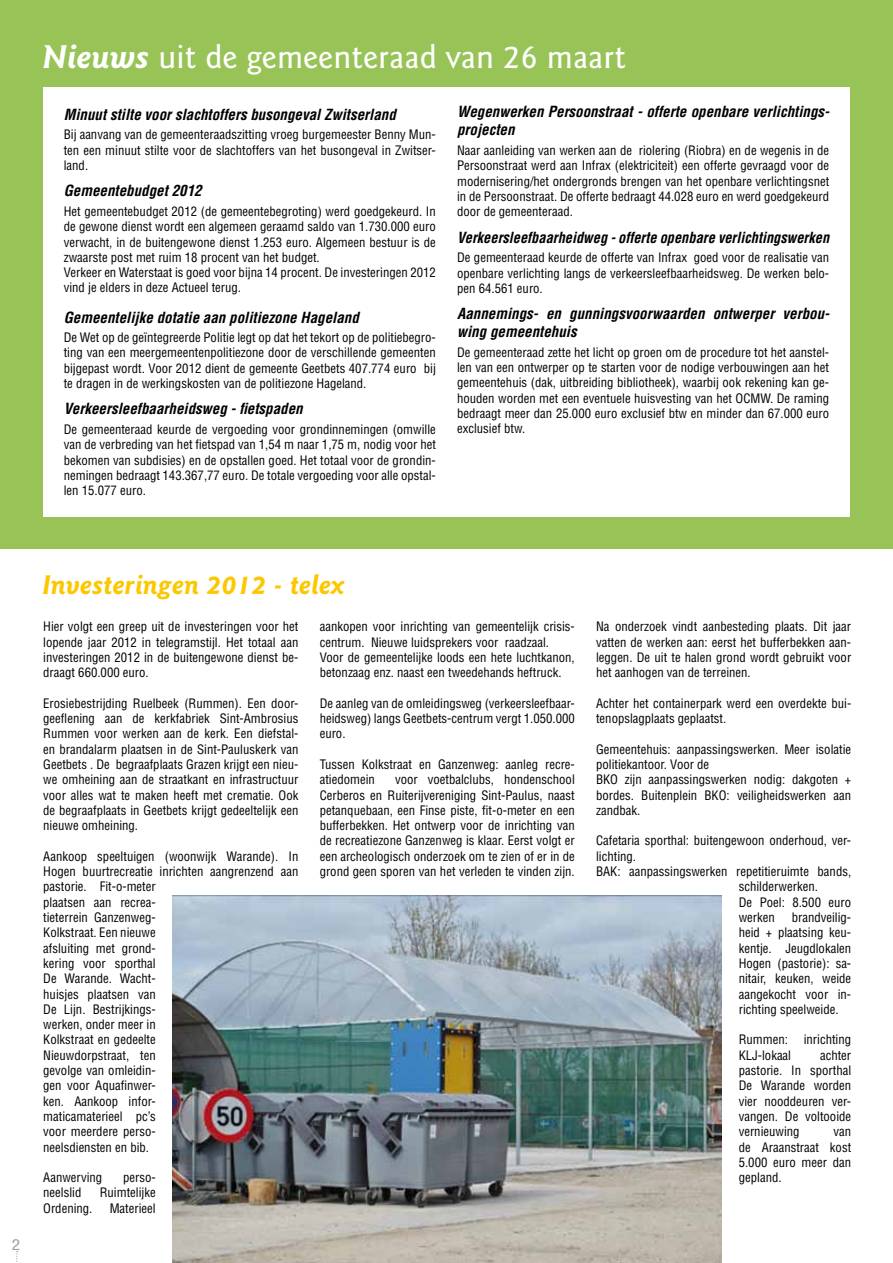
<style>
.page{position:relative;width:893px;height:1263px;background:#fff}
.page>*{position:absolute;margin:0;border:0;box-sizing:border-box;transform-origin:0 0}
.t1{font:500 33px "Goudy Sans IT Cby BT";color:#fff}
.t2{font:italic 700 27px "Goudy Sans IT Cby BT";color:#fdc700}
.t3{font:italic 700 condensed 15px/18px "Helvetica";color:#000}
.t4{font:italic 700 condensed 15px "Helvetica";color:#000;scale:.96 1}
.t5{font:condensed 14.4px "Helvetica";color:#9c9e9f;scale:1.2 1}
.t6{font:condensed 12.75px/15.3px "Helvetica";color:#000;text-align:justify}
.s1{font-weight:700;font-style:italic}
</style>
<div class="page">
<div style="left:0;top:0;width:893px;height:549px;background:#98c356"></div>
<div style="left:43px;top:87px;width:807px;height:430px;background:#fff"></div>
<svg style="left:16px;top:1251px;width:2px;height:11px"></svg>
<img style="left:173px;top:895px;width:549px;height:368px">
<h1 class="t1" style="left:43px;top:37px;width:585px"><span class="s1">Nieuws</span> uit de gemeenteraad van 26 maart</h1>
<p class="t3" style="left:64px;top:105px;width:334px">Minuut stilte voor slachtoffers busongeval Zwitserland</p>
<p class="t6" style="left:64px;top:127px;width:374px">Bij aanvang van de gemeenteraadszitting vroeg burgemeester Benny Mun&shy;ten een minuut stilte voor de slachtoffers van het busongeval in Zwitser&shy;land.</p>
<p class="t3" style="left:64px;top:182px;width:139px">Gemeentebudget 2012</p>
<p class="t6" style="left:64px;top:203px;width:374px;text-align:left">Het gemeentebudget 2012 (de gemeentebegroting) werd goedgekeurd. In de gewone dienst wordt een algemeen geraamd saldo van 1.730.000 euro verwacht, in de buitengewone dienst 1.253 euro. Algemeen bestuur is de zwaarste post met ruim 18 procent van het budget.<br>Verkeer en Waterstaat is goed voor bijna 14 procent. De investeringen 2012 vind je elders in deze Actueel terug.</p>
<p class="t3" style="left:64px;top:308px;width:297px">Gemeentelijke dotatie aan politiezone Hageland</p>
<p class="t6" style="left:64px;top:330px;width:374px">De Wet op de geïntegreerde Politie legt op dat het tekort op de politiebegro&shy;ting van een meergemeentenpolitiezone door de verschillende gemeenten bijgepast wordt. Voor 2012 dient de gemeente Geetbets 407.774 euro bij te dragen in de werkingskosten van de politiezone Hageland.</p>
<p class="t3" style="left:64px;top:400px;width:240px">Verkeersleefbaarheidsweg - fietspaden</p>
<p class="t6" style="left:64px;top:421px;width:374px">De gemeenteraad keurde de vergoeding voor grondinnemingen (omwille van de verbreding van het fietspad van 1,54 m naar 1,75 m, nodig voor het bekomen van subdisies) en de opstallen goed. Het totaal voor de grondin&shy;nemingen bedraagt 143.367,77 euro. De totale vergoeding voor alle opstal&shy;len 15.077 euro.</p>
<p class="t3" style="left:457px;top:103px;width:374px">Wegenwerken Persoonstraat - offerte openbare verlichtings&shy;projecten</p>
<p class="t6" style="left:457px;top:142px;width:374px">Naar aanleiding van werken aan de riolering (Riobra) en de wegenis in de Persoonstraat werd aan Infrax (elektriciteit) een offerte gevraagd voor de modernisering/het ondergronds brengen van het openbare verlichtingsnet in de Persoonstraat. De offerte bedraagt 44.028 euro en werd goedgekeurd door de gemeenteraad.</p>
<p class="t4" style="left:457px;top:228px;width:389px">Verkeersleefbaarheidweg - offerte openbare verlichtingswerken</p>
<p class="t6" style="left:457px;top:250px;width:374px">De gemeenteraad keurde de offerte van Infrax goed voor de realisatie van openbare verlichting langs de verkeersleefbaarheidsweg. De werken belo&shy;pen 64.561 euro.</p>
<p class="t3" style="left:457px;top:305px;width:374px">Aannemings- en gunningsvoorwaarden ontwerper verbou&shy;wing gemeentehuis</p>
<p class="t6" style="left:457px;top:344px;width:374px">De gemeenteraad zette het licht op groen om de procedure tot het aanstel&shy;len van een ontwerper op te starten voor de nodige verbouwingen aan het gemeentehuis (dak, uitbreiding bibliotheek), waarbij ook rekening kan ge&shy;houden worden met een eventuele huisvesting van het OCMW. De raming bedraagt meer dan 25.000 euro exclusief btw en minder dan 67.000 euro exclusief btw.</p>
<p class="t5" style="left:12px;top:1235px;width:9px">2</p>
<h2 class="t2" style="left:43px;top:567px;width:304px">Investeringen 2012 - telex</h2>
<p class="t6" style="left:43px;top:619px;width:257px">Hier volgt een greep uit de investeringen voor het lopende jaar 2012 in telegramstijl. Het totaal aan investeringen 2012 in de buitengewone dienst be&shy;draagt 660.000 euro.</p>
<p class="t6" style="left:43px;top:695px;width:257px">Erosiebestrijding Ruelbeek (Rummen). Een door&shy;geeflening aan de kerkfabriek Sint-Ambrosius Rummen voor werken aan de kerk. Een diefstal&shy;en brandalarm plaatsen in de Sint-Pauluskerk van Geetbets . De begraafplaats Grazen krijgt een nieu&shy;we omheining aan de straatkant en infrastructuur voor alles wat te maken heeft met crematie. Ook de begraafplaats in Geetbets krijgt gedeeltelijk een nieuwe omheining.</p>
<p class="t6" style="left:43px;top:848px;width:257px;text-align:left">Aankoop speeltuigen (woonwijk Warande). In<br>Hogen buurtrecreatie inrichten aangrenzend aan pastorie. Fit-o-meter<br>plaatsen aan recrea-<br>tieterrein Ganzenweg-<br>Kolkstraat. Een nieuwe<br>afsluiting met grond-<br>kering voor sporthal<br>De Warande. Wacht-<br>huisjes plaatsen van<br>De Lijn. Bestrijkings-<br>werken, onder meer in<br>Kolkstraat en gedeelte<br>Nieuwdorpstraat, ten<br>gevolge van omleidin-<br>gen voor Aquafinwer-<br>ken. Aankoop infor-<br>maticamaterieel pc’s<br>voor meerdere perso-<br>neelsdiensten en bib.</p>
<p class="t6" style="left:43px;top:1169px;width:61px">Aanwerving</p>
<p class="t6" style="left:123px;top:1169px;width:34px">perso-</p>
<p class="t6" style="left:43px;top:1185px;width:40px">neelslid</p>
<p class="t6" style="left:100px;top:1185px;width:57px">Ruimtelijke</p>
<p class="t6" style="left:43px;top:1200px;width:51px">Ordening.</p>
<p class="t6" style="left:110px;top:1200px;width:48px">Materieel</p>
<p class="t6" style="left:320px;top:619px;width:257px;text-align:left">aankopen voor inrichting van gemeentelijk crisis&shy;centrum. Nieuwe luidsprekers voor raadzaal.<br>Voor de gemeentelijke loods een hete luchtkanon, betonzaag enz. naast een tweedehands heftruck.</p>
<p class="t6" style="left:320px;top:695px;width:257px">De aanleg van de omleidingsweg (verkeersleefbaar&shy;heidsweg) langs Geetbets-centrum vergt 1.050.000 euro.</p>
<p class="t6" style="left:320px;top:756px;width:257px">Tussen Kolkstraat en Ganzenweg: aanleg recre&shy;atiedomein</p>
<p class="t6" style="left:320px;top:772px;width:257px;text-indent:75px">voor voetbalclubs, hondenschool Cerberos en Ruiterijvereniging Sint-Paulus, naast petanquebaan, een Finse piste, fit-o-meter en een bufferbekken. Het ontwerp voor de inrichting van de recreatiezone Ganzenweg is klaar. Eerst volgt er een archeologisch onderzoek om te zien of er in de grond geen sporen van het verleden te vinden zijn.</p>
<p class="t6" style="left:596px;top:619px;width:257px">Na onderzoek vindt aanbesteding plaats. Dit jaar vatten de werken aan: eerst het bufferbekken aan&shy;leggen. De uit te halen grond wordt gebruikt voor het aanhogen van de terreinen.</p>
<p class="t6" style="left:596px;top:695px;width:257px">Achter het containerpark werd een overdekte bui&shy;tenopslagplaats geplaatst.</p>
<p class="t6" style="left:596px;top:741px;width:257px;text-align:left">Gemeentehuis: aanpassingswerken. Meer isolatie politiekantoor. Voor de<br>BKO zijn aanpassingswerken nodig: dakgoten + bordes. Buitenplein BKO: veiligheidswerken aan zandbak.</p>
<p class="t6" style="left:596px;top:833px;width:257px">Cafetaria sporthal: buitengewoon onderhoud, ver-</p>
<p class="t6" style="left:596px;top:848px;width:42px">lichting.</p>
<p class="t6" style="left:596px;top:863px;width:257px">BAK: aanpassingswerken repetitieruimte bands,</p>
<p class="t6" style="left:739px;top:879px;width:81px">schilderwerken.</p>
<p class="t6" style="left:739px;top:894px;width:114px">De Poel: 8.500 euro</p>
<p class="t6" style="left:739px;top:909px;width:38px">werken</p>
<p class="t6" style="left:739px;top:909px;width:114px;text-indent:53px">brandveilig&shy;heid + plaatsing keu&shy;kentje. Jeugdlokalen Hogen (pastorie): sa&shy;nitair, keuken, weide aangekocht voor in&shy;richting speelweide.</p>
<p class="t6" style="left:739px;top:1032px;width:114px">Rummen: inrichting<br>KLJ-lokaal</p>
<p class="t6" style="left:739px;top:1047px;width:114px;text-indent:81px">achter pastorie. In sporthal De Warande worden vier nooddeuren ver&shy;vangen. De voltooide vernieuwing</p>
<p class="t6" style="left:739px;top:1124px;width:114px;text-indent:95px">van de Araanstraat kost 5.000 euro meer dan gepland.</p>
</div>
